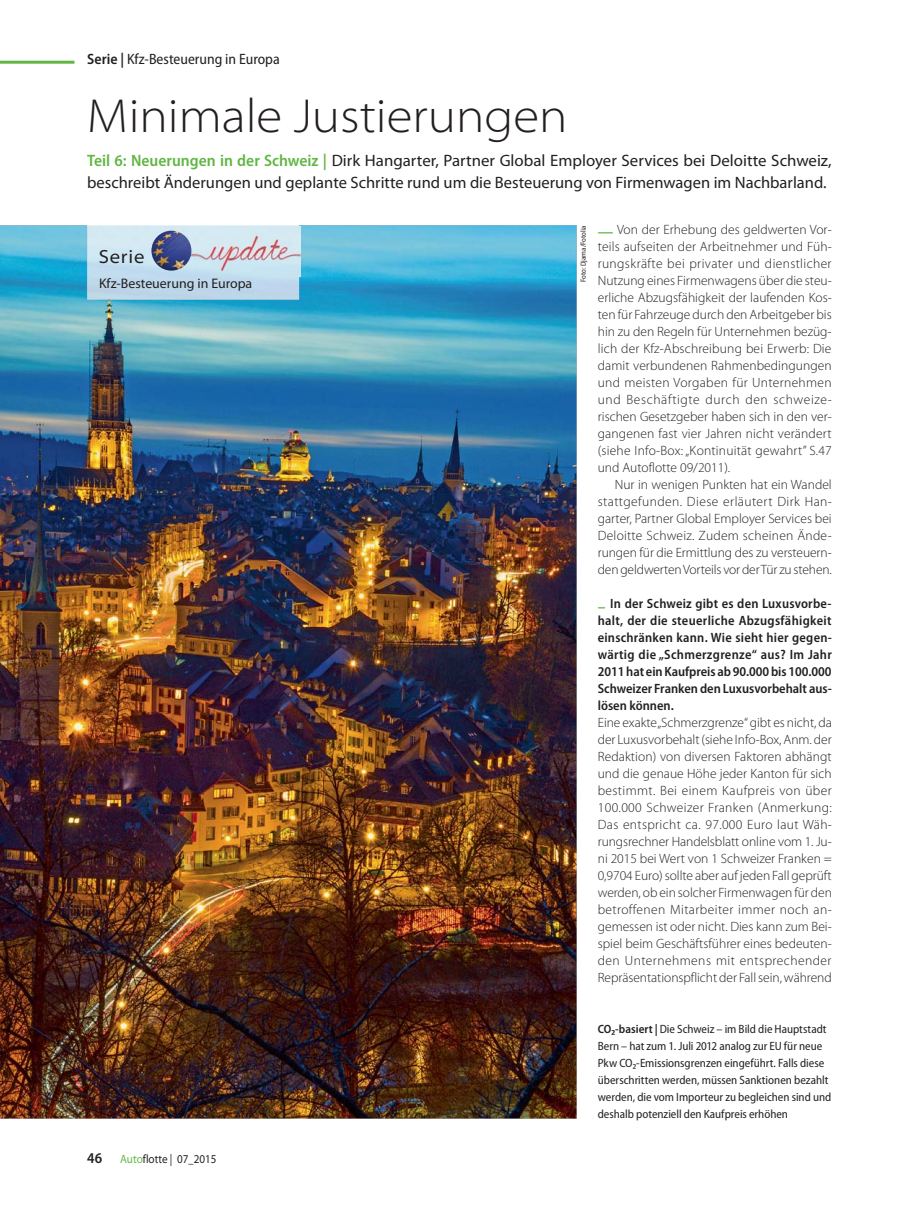
<style>
.page{position:relative;width:919px;height:1212px;background:#fff}
.page>*{position:absolute;margin:0;border:0;box-sizing:border-box;transform-origin:0 0}
.t1{font:300 semi-expanded 48px "Myriad Pro";color:#231f20}
.t2{font:semi-expanded 19.05px "Myriad Pro";letter-spacing:.04em;color:#231f20}
.t3{font:16.5px/22.5px "Myriad Pro";color:#231f20}
.t4{font:semi-condensed 15px "Myriad Pro";color:#231f20}
.t5{font:13.8px "Myriad Pro";color:#231f20}
.t6{font:300 13.5px/17px "Myriad Pro";letter-spacing:-.005em;color:#231f20;text-align:justify}
.t7{font:600 semi-condensed 13.5px/17px "Myriad Pro";color:#231f20;text-align:justify}
.t8{font:semi-condensed 12px/17px "Myriad Pro";color:#231f20}
.t9{font:semi-expanded 12px "Myriad Pro";color:#231f20;scale:.85 1}
.t10{font:semi-condensed 7.5px "Myriad Pro";color:#231f20}
.s1{font-weight:600}
.s2{font-weight:600;font-stretch:semi-condensed;color:#61b645}
.s3{font-weight:600;font-size:15.75px;color:#61b645}
.s4{font-stretch:normal;font-size:15.75px;color:#61b645}
.s5{font-weight:600;font-stretch:semi-condensed;font-size:15px}
.s6{color:#61b645}
</style>
<div class="page">
<img style="left:0;top:225px;width:576px;height:893px">
<img style="left:87px;top:225px;width:212px;height:75px">
<div style="left:100px;top:278px;width:151px;height:13px;background:#bed7ea"></div>
<img style="left:165px;top:227px;width:138px;height:50px">
<img style="left:151px;top:231px;width:40px;height:40px;border-radius:20px">
<hr style="left:0;top:61px;width:74px;height:3px;background:#61b645">
<p class="t4" style="left:87px;top:53px;width:194px"><span class="s1">Serie |</span> Kfz-Besteuerung in Europa</p>
<h1 class="t1" style="left:87px;top:87px;width:482px">Minimale Justierungen</h1>
<p class="t3" style="left:87px;top:151px;width:745px"><span class="s2">Teil 6: Neuerungen in der Schweiz |</span> Dirk Hangarter, Partner Global Employer Services bei Deloitte Schweiz, beschreibt Änderungen und geplante Schritte rund um die Besteuerung von Firmenwagen im Nachbarland.</p>
<p class="t6" style="left:597px;top:222px;width:235px"><span class="s3">—</span> Von der Erhebung des geldwerten Vor&shy;teils aufseiten der Arbeitnehmer und Füh&shy;rungskräfte bei privater und dienstlicher Nutzung eines Firmenwagens über die steu&shy;erliche Abzugsfähigkeit der laufenden Kos&shy;ten für Fahrzeuge durch den Arbeitgeber bis hin zu den Regeln für Unternehmen bezüg&shy;lich der Kfz-Abschreibung bei Erwerb: Die damit verbundenen Rahmenbedingungen und meisten Vorgaben für Unternehmen und Beschäftigte durch den schweize&shy;rischen Gesetzgeber haben sich in den ver&shy;gangenen fast vier Jahren nicht verändert (siehe Info-Box: „Kontinuität gewahrt” S.47 und Autoflotte 09/2011).</p>
<p class="t6" style="left:597px;top:477px;width:236px;text-indent:17px">Nur in wenigen Punkten hat ein Wandel stattgefunden. Diese erläutert Dirk Han&shy;garter, Partner Global Employer Services bei Deloitte Schweiz. Zudem scheinen Ände&shy;rungen für die Ermittlung des zu versteuern&shy;den geldwerten Vorteils vor der Tür zu stehen.</p>
<p class="t7" style="left:597px;top:596px;width:235px"><span class="s4">–</span> In der Schweiz gibt es den Luxusvorbe&shy;halt, der die steuerliche Abzugsfähigkeit einschränken kann. Wie sieht hier gegen&shy;wärtig die „Schmerzgrenze“ aus? Im Jahr 2011 hat ein Kaufpreis ab 90.000 bis 100.000<br>Schweizer Franken den Luxusvorbehalt aus&shy;lösen können.</p>
<p class="t6" style="left:597px;top:716px;width:236px">Eine exakte „Schmerzgrenze“ gibt es nicht, da der Luxusvorbehalt (siehe Info-Box, Anm. der Redaktion) von diversen Faktoren abhängt und die genaue Höhe jeder Kanton für sich bestimmt. Bei einem Kaufpreis von über 100.000 Schweizer Franken (Anmerkung:<br>Das entspricht ca. 97.000 Euro laut Wäh&shy;rungsrechner Handelsblatt online vom 1. Ju&shy;ni 2015 bei Wert von 1 Schweizer Franken = 0,9704 Euro) sollte aber auf jeden Fall geprüft werden, ob ein solcher Firmenwagen für den betroffenen Mitarbeiter immer noch an&shy;gemessen ist oder nicht. Dies kann zum Bei&shy;spiel beim Geschäftsführer eines bedeuten&shy;den Unternehmens mit entsprechender Repräsentationspflicht der Fall sein, während</p>
<p class="t10" style="left:580px;top:282px;width:58px;rotate:-90deg">Foto: Djama/Fotolia</p>
<h2 class="t2" style="left:99px;top:245px;width:47px">Serie</h2>
<p class="t5" style="left:99px;top:278px;width:155px">Kfz-Besteuerung in Europa</p>
<p class="t9" style="left:87px;top:1151px;width:153px"><span class="s5">46</span> <span class="s6">Auto</span>flotte | 07_2015</p>
<p class="t8" style="left:597px;top:1022px;width:235px"><span class="s1">CO₂-basiert |</span> Die Schweiz – im Bild die Hauptstadt Bern – hat zum 1. Juli 2012 analog zur EU für neue Pkw CO₂-Emissionsgrenzen eingeführt. Falls diese überschritten werden, müssen Sanktionen bezahlt werden, die vom Importeur zu begleichen sind und deshalb potenziell den Kaufpreis erhöhen</p>
</div>
